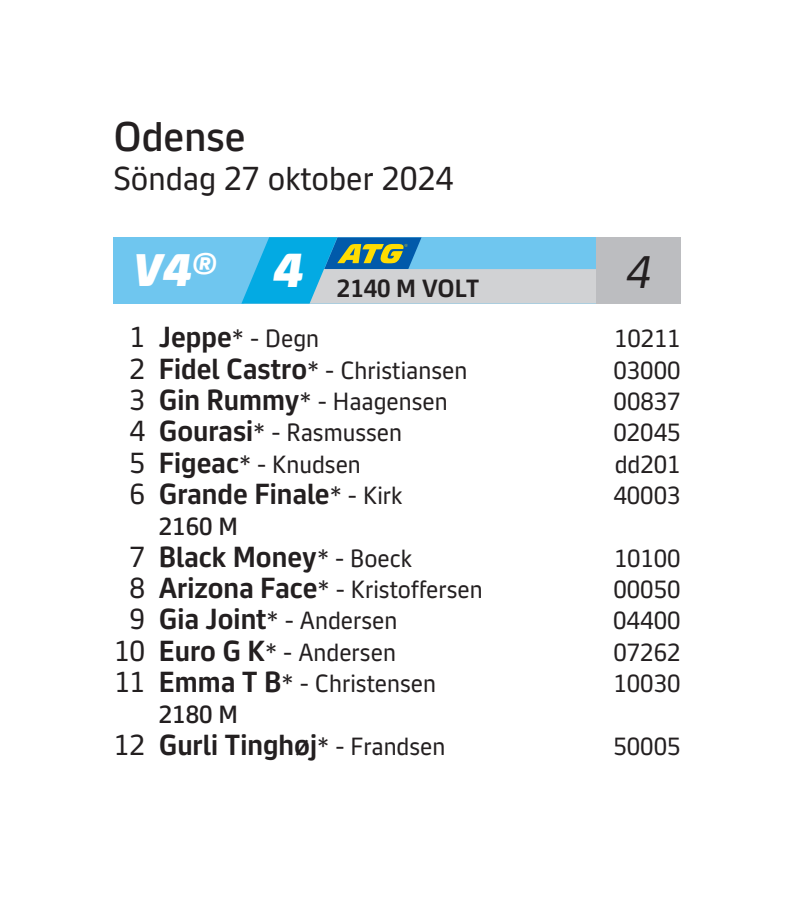
<style>
.page{position:relative;width:794px;height:908px;background:#fff}
.page>*{position:absolute;margin:0;border:0;box-sizing:border-box;transform-origin:0 0}
.t1{font:46px "ATG Rubrik";color:#fff}
.t2{font:44px "ATG Rubrik";color:#fff}
.t3{font:italic 44px "ATG Text";color:#231f20}
.t4{font:500 40px "ATG Text";color:#231f20}
.t5{font:32px "ATG Text";color:#231f20}
.HorseAndRider{font:700 28px "ATG Text";color:#231f20}
.S_REKORD{font:28px "ATG Text";color:#231f20}
.HorseAndRider-2{font:24px "ATG Text";color:#231f20}
.S_REKORD-2{font:24px "ATG Text";color:#231f20}
.Distance{font:500 24px "ATG Text";color:#231f20}
.t6{font:700 24px "ATG Text";color:#231f20}
.s1{font-weight:700;font-size:28px}
.s2{font-weight:400;font-size:24px}
</style>
<div class="page">
<div style="left:595px;top:237px;width:85px;height:66px;background:#bcbdc0"></div>
<svg style="left:113px;top:237px;width:483px;height:66px"></svg>
<p class="t4" style="left:113px;top:113px;width:134px">Odense</p>
<p class="t5" style="left:113px;top:159px;width:341px">Söndag 27 oktober 2024</p>
<p class="t2" style="left:134px;top:244px;width:83px">V4®</p>
<p class="t1" style="left:273px;top:243px;width:32px">4</p>
<p class="t6" style="left:337px;top:274px;width:144px">2140 M VOLT</p>
<p class="t3" style="left:626px;top:246px;width:26px">4</p>
<p class="S_REKORD" style="left:129px;top:320px;width:17px">1</p>
<p class="HorseAndRider-2" style="left:159px;top:324px;width:162px"><span class="s1">Jeppe</span>* - Degn</p>
<p class="S_REKORD-2" style="left:614px;top:324px;width:68px">10211</p>
<p class="S_REKORD" style="left:129px;top:352px;width:17px">2</p>
<p class="HorseAndRider-2" style="left:159px;top:356px;width:310px"><span class="s1">Fidel Castro</span>* - Christiansen</p>
<p class="S_REKORD-2" style="left:613px;top:356px;width:69px">03000</p>
<p class="S_REKORD" style="left:129px;top:383px;width:17px">3</p>
<p class="HorseAndRider-2" style="left:159px;top:387px;width:290px"><span class="s1">Gin Rummy</span>* - Haagensen</p>
<p class="S_REKORD-2" style="left:613px;top:387px;width:68px">00837</p>
<p class="S_REKORD" style="left:129px;top:414px;width:17px">4</p>
<p class="HorseAndRider-2" style="left:159px;top:418px;width:245px"><span class="s1">Gourasi</span>* - Rasmussen</p>
<p class="S_REKORD-2" style="left:613px;top:418px;width:69px">02045</p>
<p class="S_REKORD" style="left:129px;top:446px;width:17px">5</p>
<p class="HorseAndRider-2" style="left:159px;top:449px;width:204px"><span class="s1">Figeac</span>* - Knudsen</p>
<p class="S_REKORD-2" style="left:615px;top:449px;width:67px">dd201</p>
<p class="S_REKORD" style="left:129px;top:477px;width:17px">6</p>
<p class="HorseAndRider" style="left:159px;top:477px;width:245px">Grande Finale<span class="s2">* - Kirk</span></p>
<p class="S_REKORD-2" style="left:613px;top:481px;width:69px">40003</p>
<p class="Distance" style="left:159px;top:512px;width:81px">2160 M</p>
<p class="S_REKORD" style="left:129px;top:540px;width:17px">7</p>
<p class="HorseAndRider" style="left:159px;top:539px;width:255px">Black Money<span class="s2">* - Boeck</span></p>
<p class="S_REKORD-2" style="left:614px;top:543px;width:68px">10100</p>
<p class="S_REKORD" style="left:129px;top:571px;width:17px">8</p>
<p class="HorseAndRider-2" style="left:159px;top:575px;width:325px"><span class="s1">Arizona Face</span>* - Kristoffersen</p>
<p class="S_REKORD-2" style="left:613px;top:575px;width:69px">00050</p>
<p class="S_REKORD" style="left:129px;top:602px;width:17px">9</p>
<p class="HorseAndRider-2" style="left:159px;top:606px;width:240px"><span class="s1">Gia Joint</span>* - Andersen</p>
<p class="S_REKORD-2" style="left:613px;top:606px;width:69px">04400</p>
<p class="S_REKORD" style="left:114px;top:633px;width:33px">10</p>
<p class="HorseAndRider-2" style="left:159px;top:637px;width:239px"><span class="s1">Euro G K</span>* - Andersen</p>
<p class="S_REKORD-2" style="left:613px;top:637px;width:68px">07262</p>
<p class="S_REKORD" style="left:114px;top:665px;width:32px">11</p>
<p class="HorseAndRider-2" style="left:159px;top:669px;width:279px"><span class="s1">Emma T B</span>* - Christensen</p>
<p class="S_REKORD-2" style="left:613px;top:669px;width:68px">10030</p>
<p class="Distance" style="left:159px;top:700px;width:81px">2180 M</p>
<p class="S_REKORD" style="left:114px;top:727px;width:33px">12</p>
<p class="HorseAndRider" style="left:159px;top:727px;width:288px">Gurli Tinghøj<span class="s2">* - Frandsen</span></p>
<p class="S_REKORD-2" style="left:613px;top:731px;width:69px">50005</p>
</div>
